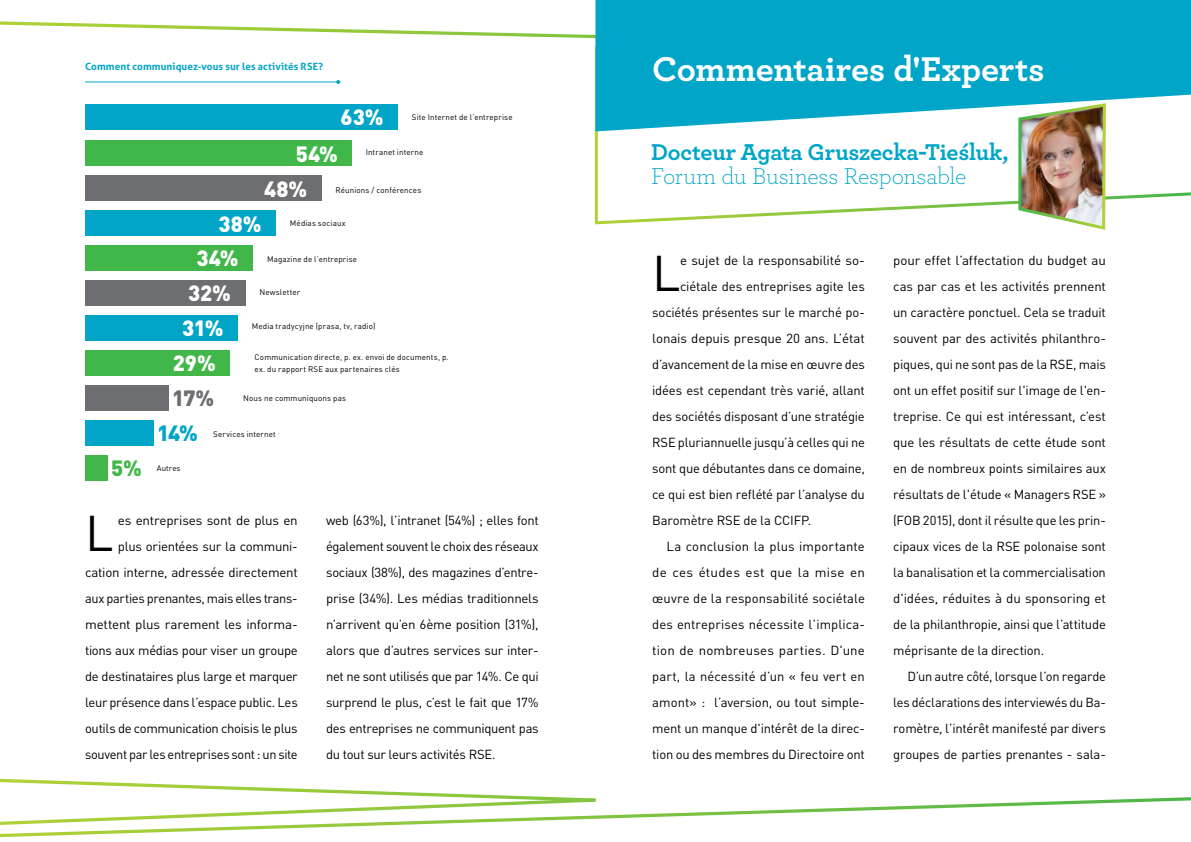
<style>
.page{position:relative;width:1191px;height:842px;background:#fff}
.page>*{position:absolute;margin:0;border:0;box-sizing:border-box;transform-origin:0 0}
.t1{font:49.5px "DIN Pro Regular P Lm";color:#000}
.t2{font:700 36px "Archer";letter-spacing:-.005em;color:#fff}
.t3{font:700 24px "Archer";letter-spacing:-.01em;color:#00a5c7}
.t4{font:300 24px "Archer";letter-spacing:-.01em;color:#00a5c7}
.t5{font:21.8px "DIN Pro Black P Lm";color:#fff}
.t6{font:21.8px "DIN Pro Black P Lm";color:#00a5c7}
.t7{font:21.8px "DIN Pro Black P Lm";color:#6d6e71}
.t8{font:21.8px "DIN Pro Black P Lm";color:#41b649}
.t9{font:13px/26px "DIN Pro Regular P Lm";letter-spacing:-.015em;color:#000;text-align:justify}
.t10{font:13px "DIN Pro Regular P Lm";letter-spacing:.01em;color:#000}
.t11{font:13px "DIN Pro Regular P Lm";letter-spacing:.005em;color:#000}
.t12{font:13px "DIN Pro Regular P Lm";letter-spacing:.015em;color:#000}
.t13{font:700 10px "Aller";letter-spacing:.01em;color:#00a5c7}
.t14{font:8px/12px "DIN Pro Regular P Lm";letter-spacing:.015em;color:#000}
</style>
<div class="page">
<svg style="left:0;top:21px;width:593px;height:18px"></svg>
<svg style="left:0;top:797px;width:1191px;height:41px"></svg>
<svg style="left:0;top:778px;width:595px;height:49px"></svg>
<svg style="left:593px;top:34px;width:598px;height:191px"></svg>
<svg style="left:595px;top:0;width:596px;height:131px;background:#1caecc"></svg>
<div style="left:85px;top:105px;width:313px;height:25px;background:#00a5c7"></div>
<div style="left:85px;top:141px;width:267px;height:25px;background:#41b649"></div>
<div style="left:85px;top:176px;width:236px;height:25px;background:#6d6e71"></div>
<hr style="left:85px;top:81px;width:253px;height:1px;background:#00a5c7">
<svg style="left:336px;top:80px;width:4px;height:4px"></svg>
<div style="left:85px;top:316px;width:152px;height:25px;background:#00a5c7"></div>
<div style="left:85px;top:420px;width:69px;height:25px;background:#00a5c7"></div>
<div style="left:85px;top:211px;width:191px;height:25px;background:#00a5c7"></div>
<div style="left:85px;top:281px;width:160px;height:25px;background:#6d6e71"></div>
<div style="left:85px;top:246px;width:168px;height:25px;background:#41b649"></div>
<div style="left:85px;top:350px;width:145px;height:26px;background:#41b649"></div>
<div style="left:85px;top:455px;width:23px;height:25px;background:#41b649"></div>
<div style="left:85px;top:385px;width:84px;height:25px;background:#6d6e71"></div>
<img style="left:1017px;top:102px;width:90px;height:128px">
<p class="t13" style="left:85px;top:60px;width:240px">Comment communiquez-vous sur les activités RSE?</p>
<h3 class="t5" style="left:340px;top:103px;width:44px">63%</h3>
<p class="t14" style="left:412px;top:111px;width:102px">Site Internet de l’entreprise</p>
<h3 class="t5" style="left:296px;top:139px;width:44px">54%</h3>
<p class="t14" style="left:366px;top:146px;width:59px">Intranet interne</p>
<h3 class="t5" style="left:264px;top:174px;width:45px">48%</h3>
<p class="t14" style="left:335px;top:184px;width:87px">Réunions / conférences</p>
<h3 class="t5" style="left:218px;top:209px;width:44px">38%</h3>
<p class="t14" style="left:290px;top:217px;width:57px">Médias sociaux</p>
<h3 class="t5" style="left:196px;top:244px;width:44px">34%</h3>
<p class="t14" style="left:267px;top:253px;width:92px">Magazine de l’entreprise</p>
<h3 class="t5" style="left:188px;top:279px;width:44px">32%</h3>
<p class="t14" style="left:259px;top:286px;width:42px">Newsletter</p>
<h3 class="t5" style="left:182px;top:314px;width:43px">31%</h3>
<p class="t14" style="left:252px;top:320px;width:125px">Media tradycyjne (prasa, tv, radio)</p>
<h3 class="t5" style="left:173px;top:349px;width:44px">29%</h3>
<p class="t14" style="left:255px;top:351px;width:196px">Communication directe, p. ex. envoi de documents, p. ex. du rapport RSE aux partenaires clés</p>
<h3 class="t7" style="left:172px;top:384px;width:43px">17%</h3>
<p class="t14" style="left:243px;top:392px;width:104px">Nous ne communiquons pas</p>
<h3 class="t6" style="left:157px;top:419px;width:42px">14%</h3>
<p class="t14" style="left:213px;top:428px;width:64px">Services internet</p>
<h3 class="t8" style="left:111px;top:453px;width:32px">5%</h3>
<p class="t14" style="left:157px;top:462px;width:25px">Autres</p>
<p class="t9" style="left:85px;top:507px;width:214px;text-align:right">es entreprises sont de plus en<br>plus orientées sur la communi&shy;cation interne, adressée directement aux parties prenantes, mais elles trans&shy;mettent plus rarement les informa&shy;tions aux médias pour viser un groupe de destinataires plus large et marquer leur présence dans l’espace public. Les outils de communication choisis le plus souvent par les entreprises sont : un site</p>
<p class="t9" style="left:326px;top:507px;width:214px">web (63%), l’intranet (54%) ; elles font également souvent le choix des réseaux sociaux (38%), des magazines d’entre&shy;prise (34%). Les médias traditionnels n’arrivent qu’en 6ème position (31%), alors que d’autres services sur inter&shy;net ne sont utilisés que par 14%. Ce qui surprend le plus, c’est le fait que 17% des entreprises ne communiquent pas du tout sur leurs activités RSE.</p>
<h1 class="t1" style="left:85px;top:502px;width:30px">L</h1>
<h2 class="t2" style="left:652px;top:40px;width:394px">Commentaires d'Experts</h2>
<h3 class="t3" style="left:651px;top:133px;width:359px">Docteur Agata Gruszecka-Tieśluk,</h3>
<h3 class="t4" style="left:651px;top:160px;width:317px">Forum du Business Responsable</h3>
<h1 class="t1" style="left:652px;top:242px;width:30px">L</h1>
<p class="t9" style="left:680px;top:247px;width:186px">e sujet de la responsabilité so-</p>
<p class="t9" style="left:680px;top:273px;width:186px">ciétale des entreprises agite les</p>
<p class="t9" style="left:652px;top:299px;width:214px">sociétés présentes sur le marché po-</p>
<p class="t9" style="left:652px;top:325px;width:214px">lonais depuis presque 20 ans. L’état</p>
<p class="t9" style="left:652px;top:351px;width:214px">d’avancement de la mise en œuvre des</p>
<p class="t9" style="left:652px;top:377px;width:214px">idées est cependant très varié, allant</p>
<p class="t9" style="left:652px;top:403px;width:214px">des sociétés disposant d’une stratégie</p>
<p class="t9" style="left:652px;top:429px;width:214px">RSE pluriannuelle jusqu’à celles qui ne</p>
<p class="t9" style="left:652px;top:455px;width:214px">sont que débutantes dans ce domaine,</p>
<p class="t9" style="left:652px;top:481px;width:214px">ce qui est bien reflété par l’analyse du</p>
<p class="t9" style="left:652px;top:507px;width:161px">Baromètre RSE de la CCIFP.</p>
<p class="t10" style="left:666px;top:538px;width:200px">La conclusion la plus importante</p>
<p class="t12" style="left:652px;top:564px;width:214px">de ces études est que la mise en</p>
<p class="t10" style="left:652px;top:590px;width:214px">œuvre de la responsabilité sociétale</p>
<p class="t11" style="left:652px;top:616px;width:214px">des entreprises nécessite l’implica-</p>
<p class="t10" style="left:652px;top:642px;width:214px">tion de nombreuses parties. D'une</p>
<p class="t11" style="left:652px;top:668px;width:214px">part, la nécessité d’un « feu vert en</p>
<p class="t9" style="left:652px;top:689px;width:214px">amont» : l’aversion, ou tout simple-</p>
<p class="t9" style="left:652px;top:715px;width:214px">ment un manque d'intérêt de la direc-</p>
<p class="t9" style="left:652px;top:741px;width:214px">tion ou des membres du Directoire ont</p>
<p class="t9" style="left:893px;top:247px;width:214px">pour effet l’affectation du budget au cas par cas et les activités prennent un caractère ponctuel. Cela se traduit souvent par des activités philanthro&shy;piques, qui ne sont pas de la RSE, mais ont un effet positif sur l'image de l'en&shy;treprise. Ce qui est intéressant, c’est que les résultats de cette étude sont en de nombreux points similaires aux résultats de l'étude « Managers RSE » (FOB 2015), dont il résulte que les prin&shy;cipaux vices de la RSE polonaise sont la banalisation et la commercialisation d'idées, réduites à du sponsoring et de la philanthropie, ainsi que l’attitude méprisante de la direction.</p>
<p class="t9" style="left:893px;top:663px;width:214px;text-indent:14px">D’un autre côté, lorsque l’on regarde les déclarations des interviewés du Ba&shy;romètre, l’intérêt manifesté par divers groupes de parties prenantes - sala-</p>
</div>
